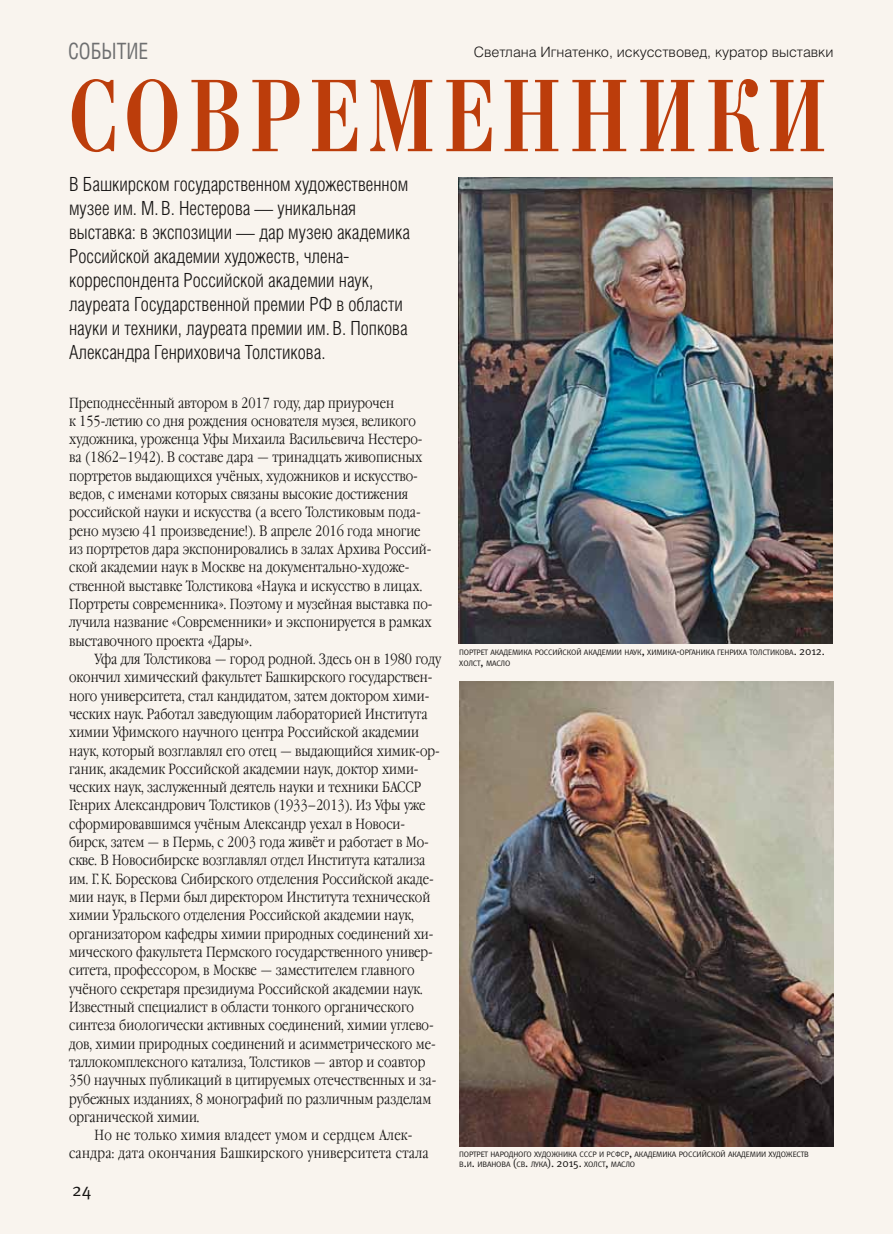
<style>
.page{position:relative;width:893px;height:1234px;background:#fff}
.page>*{position:absolute;margin:0;border:0;box-sizing:border-box;transform-origin:0 0}
.t1{font:108.75px "Bodoni Cond C";letter-spacing:.08em;color:#bc3d0b}
.t2{font:22.5px "Helios Cond C";color:#6e6f70;scale:.9 1}
.t3{font:19.5px/24px "Helios Cond Light C";color:#171514}
.t4{font:18px "Meta Normal C";color:#171514}
.t5{font:14.7px/18.3px "Garamond Narrow C";color:#171514}
.t6{font:14.7px "Garamond Narrow C";letter-spacing:.02em;color:#171514}
.t7{font:14.25px "Helios Light C";letter-spacing:-.005em;color:#171514}
.t8{font:7.8px/10.5px "Meta Normal C";letter-spacing:-.015em;color:#171514}
.s1{font-size:11.25px}
</style>
<div class="page">
<div style="left:0;top:0;width:893px;height:1233px;background:#f9f4ee"></div>
<img style="left:459px;top:681px;width:375px;height:464px">
<img style="left:459px;top:178px;width:374px;height:465px">
<h2 class="t2" style="left:68px;top:37px;width:91px">СОБЫТИЕ</h2>
<p class="t7" style="left:474px;top:44px;width:361px">Светлана Игнатенко, искусствовед, куратор выставки</p>
<h1 class="t1" style="left:69px;top:60px;width:759px">СОВРЕМЕННИКИ</h1>
<p class="t3" style="left:69px;top:172px;width:342px">В Башкирском государственном художественном музее им. М. В. Нестерова — уникальная выставка: в экспозиции — дар музею академика Российской академии художеств, члена&shy;корреспондента Российской академии наук, лауреата Государственной премии РФ в области науки и техники, лауреата премии им. В. Попкова Александра Генриховича Толстикова.</p>
<p class="t5" style="left:69px;top:394px;width:365px">Преподнесённый автором в 2017 году, дар приурочен<br>к 155-летию со дня рождения основателя музея, великого художника, уроженца Уфы Михаила Васильевича Нестеро&shy;ва (1862–1942). В составе дара — тринадцать живописных портретов выдающихся учёных, художников и искусство&shy;ведов, с именами которых связаны высокие достижения российской науки и искусства (а всего Толстиковым пода&shy;рено музею 41 произведение!). В апреле 2016 года многие из портретов дара экспонировались в залах Архива Россий&shy;ской академии наук в Москве на документально-художе&shy;ственной выставке Толстикова «Наука и искусство в лицах.<br>Портреты современника». Поэтому и музейная выставка по&shy;лучила название «Современники» и экспонируется в рамках выставочного проекта «Дары».</p>
<p class="t5" style="left:95px;top:650px;width:348px">Уфа для Толстикова — город родной. Здесь он в 1980 году</p>
<p class="t5" style="left:69px;top:668px;width:365px">окончил химический факультет Башкирского государствен-</p>
<p class="t5" style="left:69px;top:686px;width:362px">ного университета, стал кандидатом, затем доктором хими-</p>
<p class="t5" style="left:69px;top:705px;width:360px">ческих наук. Работал заведующим лабораторией Института</p>
<p class="t5" style="left:69px;top:723px;width:351px">химии Уфимского научного центра Российской академии</p>
<p class="t5" style="left:69px;top:741px;width:372px">наук, который возглавлял его отец — выдающийся химик-ор-</p>
<p class="t5" style="left:69px;top:760px;width:351px">ганик, академик Российской академии наук, доктор хими-</p>
<p class="t5" style="left:69px;top:778px;width:353px">ческих наук, заслуженный деятель науки и техники БАССР</p>
<p class="t5" style="left:69px;top:796px;width:358px">Генрих Александрович Толстиков (1933–2013). Из Уфы уже</p>
<p class="t5" style="left:69px;top:814px;width:338px">сформировавшимся учёным Александр уехал в Новоси-</p>
<p class="t5" style="left:69px;top:833px;width:361px">бирск, затем — в Пермь, с 2003 года живёт и работает в Мо-</p>
<p class="t5" style="left:69px;top:851px;width:358px">скве. В Новосибирске возглавлял отдел Института катализа</p>
<p class="t5" style="left:69px;top:869px;width:366px">им. Г.К. Борескова Сибирского отделения Российской акаде-</p>
<p class="t5" style="left:69px;top:888px;width:363px">мии наук, в Перми был директором Института технической</p>
<p class="t5" style="left:69px;top:906px;width:346px">химии Уральского отделения Российской академии наук,</p>
<p class="t5" style="left:69px;top:924px;width:366px">организатором кафедры химии природных соединений хи-</p>
<p class="t5" style="left:69px;top:943px;width:365px">мического факультета Пермского государственного универ-</p>
<p class="t5" style="left:69px;top:961px;width:347px">ситета, профессором, в Москве — заместителем главного</p>
<p class="t5" style="left:69px;top:979px;width:355px">учёного секретаря президиума Российской академии наук.</p>
<p class="t5" style="left:69px;top:997px;width:346px">Известный специалист в области тонкого органического</p>
<p class="t5" style="left:69px;top:1016px;width:366px">синтеза биологически активных соединений, химии углево-</p>
<p class="t5" style="left:69px;top:1034px;width:368px">дов, химии природных соединений и асимметрического ме-</p>
<p class="t5" style="left:69px;top:1052px;width:358px">таллокомплексного катализа, Толстиков — автор и соавтор</p>
<p class="t5" style="left:69px;top:1071px;width:369px">350 научных публикаций в цитируемых отечественных и за-</p>
<p class="t5" style="left:69px;top:1089px;width:364px">рубежных изданиях, 8 монографий по различным разделам</p>
<p class="t5" style="left:69px;top:1107px;width:132px">органической химии.</p>
<p class="t6" style="left:95px;top:1126px;width:319px">Но не только химия владеет умом и сердцем Алек-</p>
<p class="t6" style="left:69px;top:1144px;width:361px">сандра: дата окончания Башкирского университета стала</p>
<p class="t4" style="left:72px;top:1178px;width:21px">24</p>
<p class="t8" style="left:459px;top:647px;width:367px">ПОРТРЕТ АКАДЕМИКА РОССИЙСКОЙ АКАДЕМИИ НАУК<span class="s1">,</span> ХИМИКА<span class="s1">-</span>ОРГАНИКА ГЕНРИХА ТОЛСТИКОВА<span class="s1">. 2012.<br></span>ХОЛСТ<span class="s1">,</span> МАСЛО</p>
<p class="t8" style="left:459px;top:1148px;width:351px">ПОРТРЕТ НАРОДНОГО ХУДОЖНИКА СССР И РСФСР<span class="s1">,</span> АКАДЕМИКА РОССИЙСКОЙ АКАДЕМИИ ХУДОЖЕСТВ<br>В<span class="s1">.</span>И<span class="s1">.</span> ИВАНОВА <span class="s1">(</span>СВ<span class="s1">.</span> ЛУКА<span class="s1">). 2015.</span> ХОЛСТ<span class="s1">,</span> МАСЛО</p>
</div>
